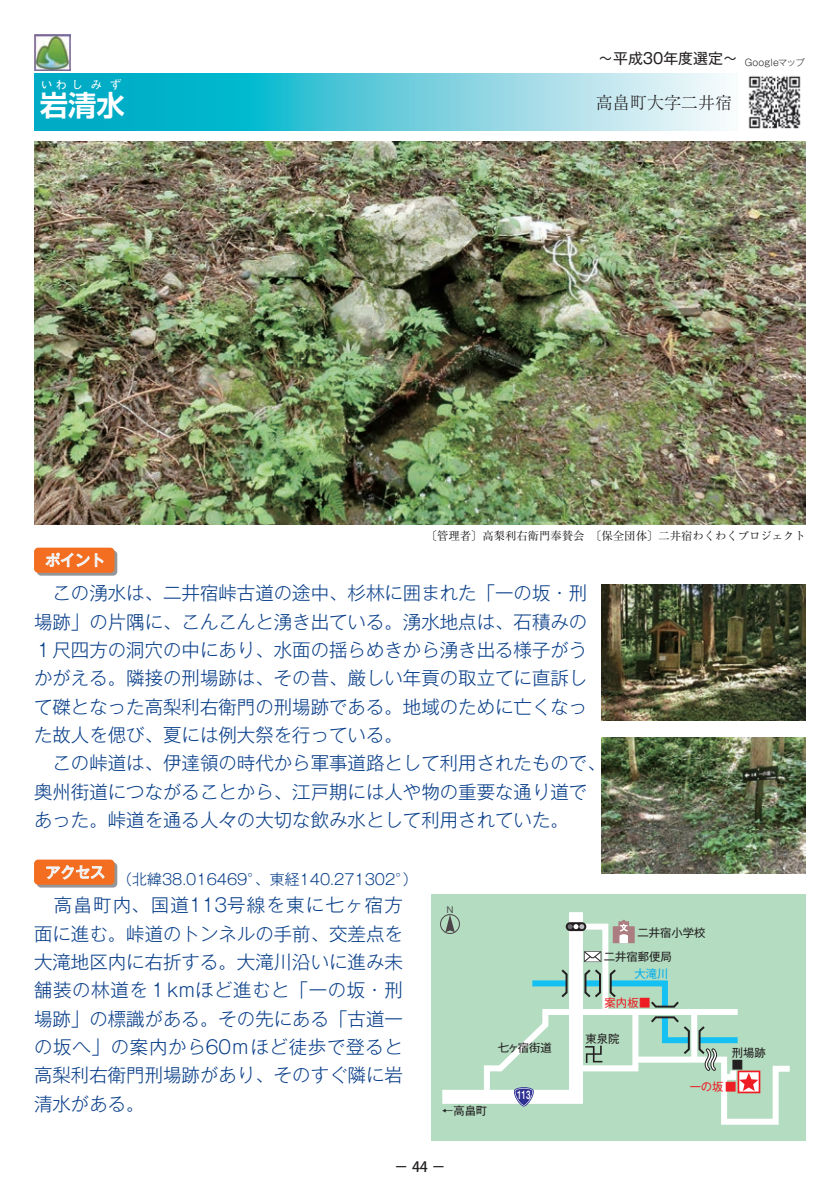
<style>
.page{position:relative;width:840px;height:1191px;background:#fff}
.page>*{position:absolute;margin:0;border:0;box-sizing:border-box;transform-origin:0 0}
.t1{font:700 28.4px "Shin Go Pro De";color:#fff}
.t2{font:300 18.4px/28.4px "Gothic MB101 Pro";color:#083e89}
.t3{font:300 17px "Ryumin Pro";color:#231f20}
.t4{font:300 14.8px "Gothic MB101 Pro";color:#083e89}
.t5{font:14.8px "Gothic MB101 Pro";color:#231f20}
.t6{font:500 14.2px "Koz Go Pro";color:#231f20}
.t7{font:11.4px "Ryumin Pro";color:#231f20}
.t8{font:11.4px/24.2px "Gothic MB101 Pro";color:#231f20}
.t9{font:11.4px "Gothic MB101 Pro";letter-spacing:-.005em;color:#ee1d23}
.t10{font:700 11.4px "Shin Go Pro De";color:#fff}
.t11{font:11.4px "Gothic MB101 Pro";color:#00aeef}
.t12{font:11.4px "Midashi Go Pro MB31";color:#fff;scale:.7 1}
.t13{font:8.6px "Gothic MB101 Pro";color:#4c4449}
</style>
<div class="page">
<svg style="left:34px;top:74px;width:693px;height:56px;background:#5ecadb"></svg>
<img style="left:748px;top:76px;width:53px;height:53px">
<img style="left:34px;top:142px;width:771px;height:382px">
<img style="left:601px;top:584px;width:204px;height:136px">
<img style="left:601px;top:737px;width:204px;height:136px">
<svg style="left:37px;top:550px;width:80px;height:25px"></svg>
<div style="left:34px;top:547px;width:80px;height:26px;background:#f36e21;border-radius:4px"></div>
<svg style="left:45px;top:552px;width:59px;height:15px"></svg>
<svg style="left:37px;top:862px;width:80px;height:25px"></svg>
<div style="left:34px;top:859px;width:80px;height:25px;background:#f36e21;border-radius:4px"></div>
<svg style="left:46px;top:865px;width:59px;height:14px"></svg>
<div style="left:431px;top:894px;width:374px;height:247px;background:#b3dcc0"></div>
<svg style="left:440px;top:912px;width:350px;height:213px"></svg>
<img style="left:34px;top:34px;width:37px;height:37px">
<p class="t10" style="left:41px;top:76px;width:27px">いわ</p>
<p class="t10" style="left:72px;top:76px;width:51px">しみず</p>
<h1 class="t1" style="left:40px;top:82px;width:87px">岩清水</h1>
<p class="t5" style="left:598px;top:46px;width:208px">～平成30年度選定～ <sub>Googleマップ</sub></p>
<p class="t3" style="left:595px;top:89px;width:138px">高畠町大字二井宿</p>
<p class="t7" style="left:425px;top:527px;width:381px">〔管理者〕高梨利右衛門奉賛会　〔保全団体〕二井宿わくわくプロジェクト</p>
<p class="t2" style="left:34px;top:576px;width:573px">　この湧水は、二井宿峠古道の途中、杉林に囲まれた「一の坂・刑場跡」の片隅に、こんこんと湧き出ている。湧水地点は、石積みの１尺四方の洞穴の中にあり、水面の揺らめきから湧き出る様子がうかがえる。隣接の刑場跡は、その昔、厳しい年貢の取立てに直訴して磔となった高梨利右衛門の刑場跡である。地域のために亡くなった故人を偲び、夏には例大祭を行っている。<br>　この峠道は、伊達領の時代から軍事道路として利用されたもので、奥州街道につながることから、江戸期には人や物の重要な通り道であった。峠道を通る人々の大切な飲み水として利用されていた。</p>
<p class="t4" style="left:117px;top:866px;width:302px">（北緯38.016469°、東経140.271302°）</p>
<p class="t2" style="left:34px;top:888px;width:370px;text-align:justify">　高畠町内、国道113号線を東に七ヶ宿方面に進む。峠道のトンネルの手前、交差点を大滝地区内に右折する。大滝川沿いに進み未舗装の林道を１kmほど進むと「一の坂・刑場跡」の標識がある。その先にある「古道一の坂へ」の案内から60ｍほど徒歩で登ると高梨利右衛門刑場跡があり、そのすぐ隣に岩清水がある。</p>
<p class="t13" style="left:445px;top:902px;width:10px">Ｎ</p>
<p class="t8" style="left:442px;top:1097px;width:46px">←高畠町</p>
<p class="t8" style="left:497px;top:1033px;width:56px">七ヶ宿街道</p>
<p class="t12" style="left:517px;top:1085px;width:20px">113</p>
<p class="t6" style="left:394px;top:1158px;width:53px">－44－</p>
<p class="t8" style="left:603px;top:918px;width:103px;text-indent:34px">二井宿小学校二井宿郵便局</p>
<p class="t11" style="left:634px;top:963px;width:35px">大滝川</p>
<p class="t9" style="left:604px;top:992px;width:47px">案内板■</p>
<p class="t8" style="left:585px;top:1024px;width:36px">東泉院</p>
<p class="t8" style="left:731px;top:1038px;width:36px">刑場跡</p>
<p class="t8" style="left:731px;top:1050px;width:13px">■</p>
<p class="t9" style="left:689px;top:1076px;width:48px">一の坂 ■</p>
</div>
